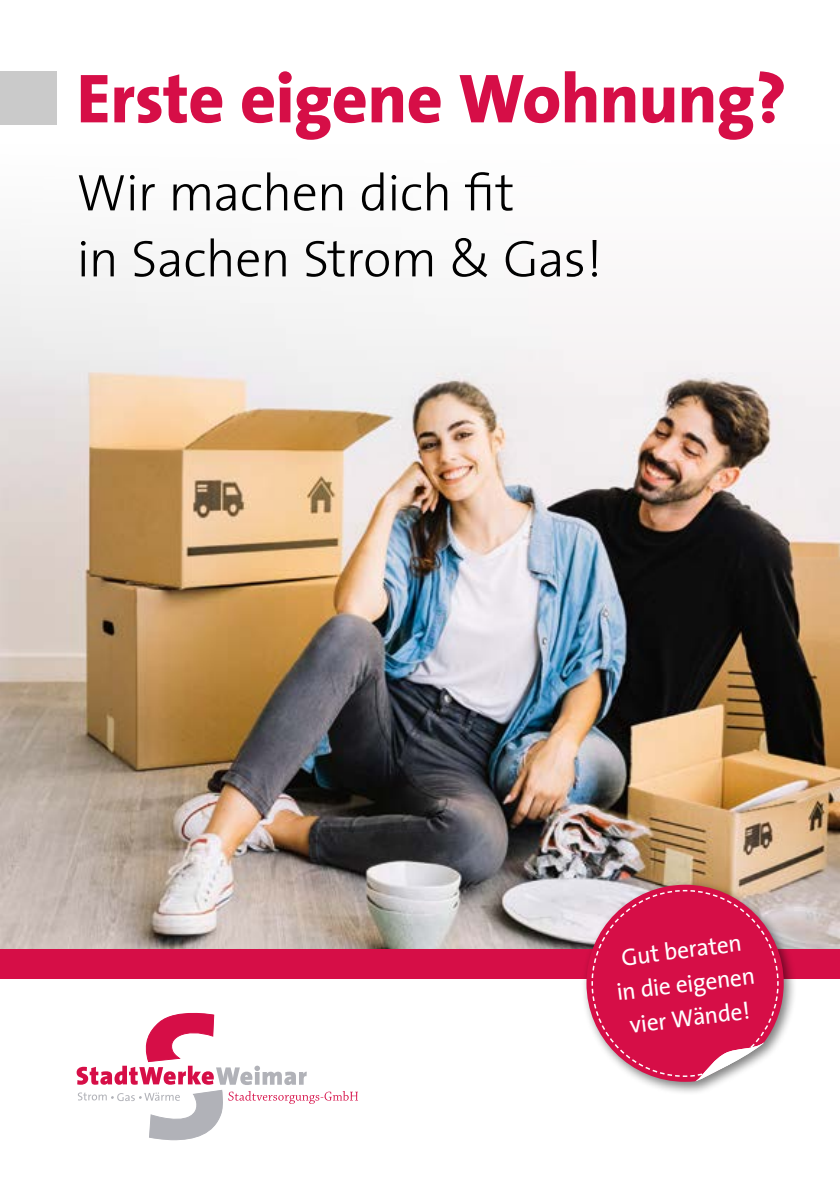
<style>
.page{position:relative;width:840px;height:1191px;background:#fff}
.page>*{position:absolute;margin:0;border:0;box-sizing:border-box;transform-origin:0 0}
.t1{font:800 70px "The Sans";letter-spacing:-.01em;color:#d60e47}
.t2{font:300 52px/66px "The Sans";letter-spacing:-.015em;color:#000}
.t3{font:24px/34px "The Sans";color:#fff;text-align:center}
</style>
<div class="page">
<img style="left:0;top:251px;width:839px;height:698px">
<div style="left:0;top:949px;width:839px;height:29px;background:#d60e47"></div>
<svg style="left:77px;top:1012px;width:281px;height:128px"></svg>
<div style="left:0;top:71px;width:57px;height:53px;background:#cacaca"></div>
<div style="left:580px;top:879px;width:216px;height:216px;background:#000;opacity:.5"></div>
<svg style="left:586px;top:884px;width:197px;height:197px"></svg>
<h1 class="t1" style="left:77px;top:40px;width:711px">Erste eigene Wohnung?</h1>
<p class="t2" style="left:77px;top:158px;width:527px">Wir machen dich fit<br>in Sachen Strom &amp; Gas!</p>
<p class="t3" style="left:610px;top:941px;width:141px;rotate:-7deg">Gut beraten in die eigenen vier Wände!</p>
</div>
